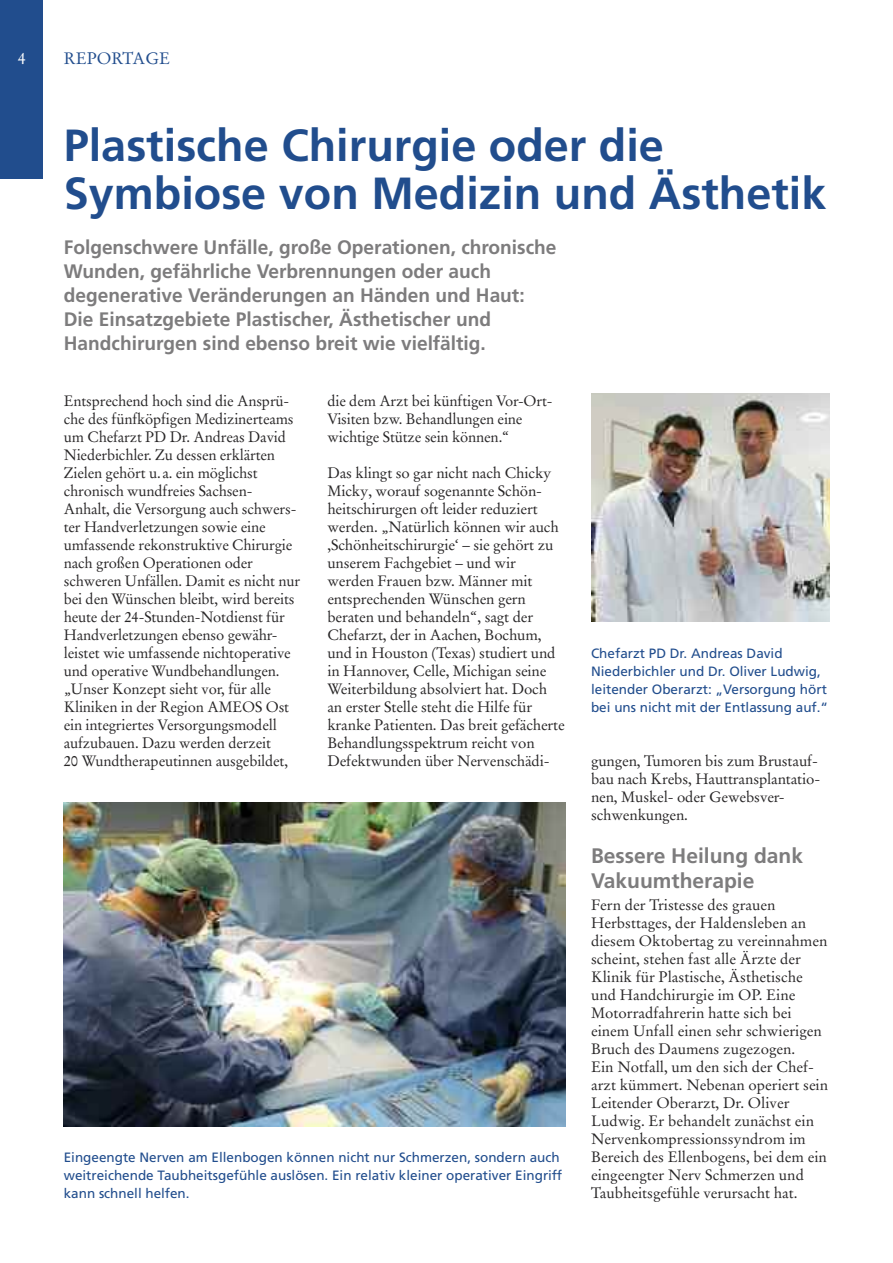
<style>
.page{position:relative;width:893px;height:1263px;background:#fff}
.page>*{position:absolute;margin:0;border:0;box-sizing:border-box;transform-origin:0 0}
.t1{font:700 45px/48px "Frutiger LT Pro";color:#214d8d}
.t2{font:700 21px/25.2px "Frutiger LT Pro";color:#7d7c7d}
.t3{font:700 19.5px/24px "Frutiger LT Pro";color:#7d7c7d}
.t4{font:16.5px "Stempel Garamond LT Pro";color:#214d8d}
.t5{font:16.5px "Stempel Garamond LT Pro";color:#fff}
.t6{font:15px/18px "Stempel Garamond LT Pro";letter-spacing:-.01em;color:#272526}
.t7{font:13.5px/18px "Frutiger LT Pro";color:#214d8d}
</style>
<div class="page">
<div style="left:0;top:0;width:43px;height:179px;background:#214d8d"></div>
<img style="left:64px;top:802px;width:502px;height:324px">
<img style="left:591px;top:393px;width:238px;height:228px">
<p class="t5" style="left:18px;top:52px;width:10px">4</p>
<p class="t4" style="left:64px;top:52px;width:108px">REPORTAGE</p>
<h1 class="t1" style="left:64px;top:126px;width:764px">Plastische Chirurgie oder die<br>Symbiose von Medizin und Ästhetik</h1>
<p class="t3" style="left:64px;top:237px;width:494px">Folgenschwere Unfälle, große Operationen, chronische Wunden, gefährliche Verbrennungen oder auch degenerative Veränderungen an Händen und Haut:<br>Die Einsatzgebiete Plastischer, Ästhetischer und Handchirurgen sind ebenso breit wie vielfältig.</p>
<p class="t6" style="left:64px;top:394px;width:238px">Entsprechend hoch sind die Ansprü&shy;che des fünfköpfigen Medizinerteams um Chefarzt PD Dr. Andreas David Niederbichler. Zu dessen erklärten Zielen gehört u.a. ein möglichst chronisch wundfreies Sachsen-Anhalt, die Versorgung auch schwers&shy;ter Handverletzungen sowie eine umfassende rekonstruktive Chirurgie nach großen Operationen oder schweren Unfällen. Damit es nicht nur bei den Wünschen bleibt, wird bereits heute der 24-Stunden-Notdienst für Handverletzungen ebenso gewähr&shy;leistet wie umfassende nichtoperative und operative Wundbehandlungen. „Unser Konzept sieht vor, für alle Kliniken in der Region AMEOS Ost ein integriertes Versorgungsmodell aufzubauen. Dazu werden derzeit<br>20 Wundtherapeutinnen ausgebildet,</p>
<p class="t6" style="left:327px;top:394px;width:227px">die dem Arzt bei künftigen Vor-Ort-<br>Visiten bzw. Behandlungen eine wichtige Stütze sein können.“</p>
<p class="t6" style="left:327px;top:466px;width:239px">Das klingt so gar nicht nach Chicky Micky, worauf sogenannte Schön&shy;heitschirurgen oft leider reduziert werden. „Natürlich können wir auch ,Schönheitschirurgie‘ – sie gehört zu unserem Fachgebiet – und wir werden Frauen bzw. Männer mit entsprechenden Wünschen gern beraten und behandeln“, sagt der Chefarzt, der in Aachen, Bochum, und in Houston (Texas) studiert und in Hannover, Celle, Michigan seine Weiterbildung absolviert hat. Doch an erster Stelle steht die Hilfe für kranke Patienten. Das breit gefächerte Behandlungsspektrum reicht von Defektwunden über Nervenschädi-</p>
<p class="t7" style="left:64px;top:1149px;width:500px">Eingeengte Nerven am Ellenbogen können nicht nur Schmerzen, sondern auch weitreichende Taubheitsgefühle auslösen. Ein relativ kleiner operativer Eingriff kann schnell helfen.</p>
<p class="t7" style="left:591px;top:645px;width:239px">Chefarzt PD Dr. Andreas David Niederbichler und Dr. Oliver Ludwig, leitender Oberarzt: „Versorgung hört bei uns nicht mit der Entlassung auf.“</p>
<p class="t6" style="left:591px;top:754px;width:231px">gungen, Tumoren bis zum Brustauf&shy;bau nach Krebs, Hauttransplantatio&shy;nen, Muskel- oder Gewebsver&shy;schwenkungen.</p>
<h2 class="t2" style="left:591px;top:845px;width:213px">Bessere Heilung dank<br>Vakuumtherapie</h2>
<p class="t6" style="left:591px;top:898px;width:239px">Fern der Tristesse des grauen Herbsttages, der Haldensleben an diesem Oktobertag zu vereinnahmen scheint, stehen fast alle Ärzte der Klinik für Plastische, Ästhetische und Handchirurgie im OP. Eine Motorradfahrerin hatte sich bei einem Unfall einen sehr schwierigen Bruch des Daumens zugezogen.<br>Ein Notfall, um den sich der Chef&shy;arzt kümmert. Nebenan operiert sein Leitender Oberarzt, Dr. Oliver Ludwig. Er behandelt zunächst ein Nervenkompressionssyndrom im Bereich des Ellenbogens, bei dem ein eingeengter Nerv Schmerzen und Taubheitsgefühle verursacht hat.</p>
</div>
